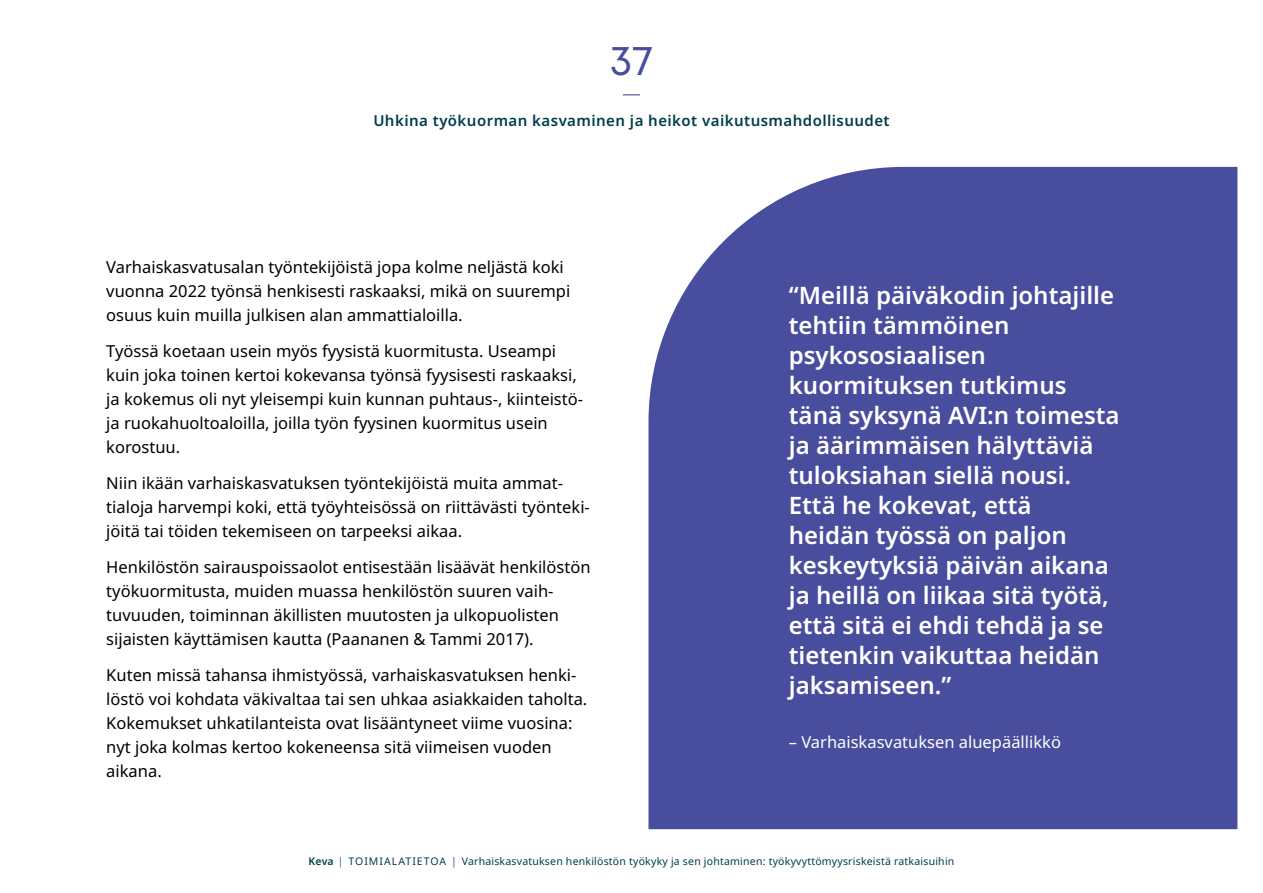
<style>
.page{position:relative;width:1263px;height:893px;background:#fff}
.page>*{position:absolute;margin:0;border:0;box-sizing:border-box;transform-origin:0 0}
.t1{font:42px "Mont";color:#484e9d}
.Ingressi_Noto_Sans_SB_16{font:600 24px/30px "Noto Sans";color:#fff}
.Leipis_Noto_Sans_Regular_11_16{font:16.5px/24px "Noto Sans";color:#000}
.Ingressin_titteli_Noto_Sans_R_11{font:16.5px "Noto Sans";color:#fff}
.t2{font:600 15px "Noto Sans";letter-spacing:.03em;color:#003d4c}
.t3{font:10.5px "Noto Sans";letter-spacing:.02em;color:#003d4c}
.s1{font-weight:600}
.s2{color:#484e9d}
</style>
<div class="page">
<svg style="left:623px;top:94px;width:17px;height:1px"></svg>
<div style="left:648px;top:167px;width:589px;height:662px;background:#484e9d"></div>
<h1 class="t1" style="left:610px;top:34px;width:45px">37</h1>
<p class="t2" style="left:373px;top:110px;width:518px">Uhkina työkuorman kasvaminen ja heikot vaikutusmahdollisuudet</p>
<p class="Leipis_Noto_Sans_Regular_11_16" style="left:106px;top:255px;width:466px">Varhaiskasvatusalan työntekijöistä jopa kolme neljästä koki vuonna 2022 työnsä henkisesti raskaaksi, mikä on suurempi osuus kuin muilla julkisen alan ammattialoilla.</p>
<p class="Leipis_Noto_Sans_Regular_11_16" style="left:106px;top:339px;width:478px">Työssä koetaan usein myös fyysistä kuormitusta. Useampi kuin joka toinen kertoi kokevansa työnsä fyysisesti raskaaksi, ja kokemus oli nyt yleisempi kuin kunnan puhtaus-, kiinteistö&shy;ja ruokahuoltoaloilla, joilla työn fyysinen kuormitus usein korostuu.</p>
<p class="Leipis_Noto_Sans_Regular_11_16" style="left:106px;top:471px;width:485px">Niin ikään varhaiskasvatuksen työntekijöistä muita ammat&shy;tialoja harvempi koki, että työyhteisössä on riittävästi työnteki&shy;jöitä tai töiden tekemiseen on tarpeeksi aikaa.</p>
<p class="Leipis_Noto_Sans_Regular_11_16" style="left:106px;top:555px;width:486px">Henkilöstön sairauspoissaolot entisestään lisäävät henkilöstön työkuormitusta, muiden muassa henkilöstön suuren vaih&shy;tuvuuden, toiminnan äkillisten muutosten ja ulkopuolisten sijaisten käyttämisen kautta (Paananen &amp; Tammi 2017).</p>
<p class="Leipis_Noto_Sans_Regular_11_16" style="left:106px;top:663px;width:483px">Kuten missä tahansa ihmistyössä, varhaiskasvatuksen henki&shy;löstö voi kohdata väkivaltaa tai sen uhkaa asiakkaiden taholta.<br>Kokemukset uhkatilanteista ovat lisääntyneet viime vuosina: nyt joka kolmas kertoo kokeneensa sitä viimeisen vuoden aikana.</p>
<p class="Ingressi_Noto_Sans_SB_16" style="left:789px;top:281px;width:332px">“Meillä päiväkodin johtajille tehtiin tämmöinen psykososiaalisen kuormituksen tutkimus tänä syksynä AVI:n toimesta ja äärimmäisen hälyttäviä tuloksiahan siellä nousi.<br>Että he kokevat, että<br>heidän työssä on paljon keskeytyksiä päivän aikana ja heillä on liikaa sitä työtä, että sitä ei ehdi tehdä ja se tietenkin vaikuttaa heidän jaksamiseen.”</p>
<p class="Ingressin_titteli_Noto_Sans_R_11" style="left:789px;top:731px;width:274px">– Varhaiskasvatuksen aluepäällikkö</p>
<p class="t3" style="left:309px;top:854px;width:647px"><span class="s1">Keva</span> <span class="s2">|</span> TOIMIALATIETOA <span class="s2">|</span> Varhaiskasvatuksen henkilöstön työkyky ja sen johtaminen: työkyvyttömyysriskeistä ratkaisuihin</p>
</div>
